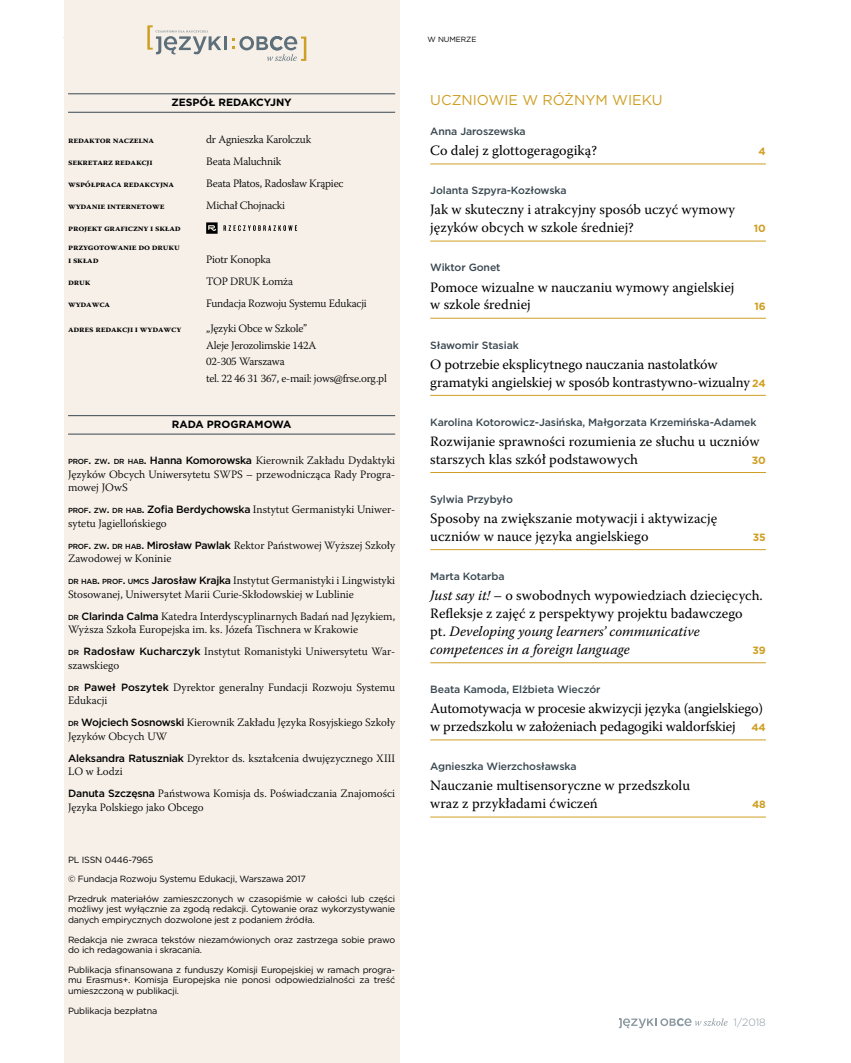
<style>
.page{position:relative;width:851px;height:1063px;background:#fff}
.page>*{position:absolute;margin:0;border:0;box-sizing:border-box;transform-origin:0 0}
.t1{font:14.25px/18px "Warnock Pro";color:#000}
.t2{font:14.25px "Gotham";color:#cf9f24}
.t3{font:300 11.25px/13.5px "Warnock Pro";color:#000}
.t4{font:300 11.25px/16.5px "Warnock Pro";letter-spacing:-.02em;color:#000}
.t5{font:500 10.5px "Gotham";letter-spacing:-.01em;color:#39474f}
.t6{font:700 10.5px "Gotham";color:#000}
.t7{font:700 10.5px "Gotham";color:#cf9f24}
.t8{font:300 10.5px "Gotham";color:#8c99a1}
.t9{font:9px/10.8px "Gotham";letter-spacing:-.02em;color:#000}
.t10{font:700 9px/19.4px "Warnock Pro";letter-spacing:-.02em;color:#000}
.t11{font:7.5px "Gotham";letter-spacing:-.01em;color:#000}
.s1{font-family:"Gotham";font-weight:500;font-size:7.35px}
.s2{font-family:"Gotham";font-weight:500;font-size:10.5px}
.s3{font-family:"Gotham";font-weight:700;font-size:10.5px;color:#cf9f24}
.s4{font-style:italic}
</style>
<div class="page">
<svg style="left:618px;top:1018px;width:109px;height:10px"></svg>
<div style="left:64px;top:0;width:335px;height:1063px;background:#f6f0e8"></div>
<hr style="left:68px;top:94px;width:327px;height:1px;background:#39474f">
<hr style="left:68px;top:112px;width:327px;height:1px;background:#39474f">
<hr style="left:68px;top:415px;width:327px;height:1px;background:#39474f">
<hr style="left:68px;top:434px;width:327px;height:1px;background:#39474f">
<svg style="left:206px;top:222px;width:11px;height:12px"></svg>
<svg style="left:223px;top:225px;width:74px;height:6px"></svg>
<hr style="left:224px;top:36px;width:3px;height:14px;background:#5d6f7a">
<svg style="left:232px;top:36px;width:74px;height:25px"></svg>
<svg style="left:147px;top:25px;width:74px;height:29px"></svg>
<hr style="left:430px;top:164px;width:335px;height:1px;background:#cf9f24">
<hr style="left:430px;top:241px;width:335px;height:1px;background:#cf9f24">
<hr style="left:430px;top:318px;width:335px;height:1px;background:#cf9f24">
<hr style="left:430px;top:395px;width:335px;height:1px;background:#cf9f24">
<hr style="left:430px;top:472px;width:335px;height:1px;background:#cf9f24">
<hr style="left:430px;top:549px;width:335px;height:1px;background:#cf9f24">
<hr style="left:430px;top:663px;width:335px;height:1px;background:#cf9f24">
<hr style="left:430px;top:740px;width:335px;height:1px;background:#cf9f24">
<hr style="left:430px;top:817px;width:335px;height:1px;background:#cf9f24">
<p class="t6" style="left:171px;top:95px;width:122px">ZESPÓŁ REDAKCYJNY</p>
<p class="t10" style="left:68px;top:130px;width:87px">redaktor naczelna</p>
<p class="t4" style="left:206px;top:130px;width:106px">dr Agnieszka Karolczuk</p>
<p class="t10" style="left:68px;top:152px;width:86px">sekretarz redakcji</p>
<p class="t4" style="left:206px;top:152px;width:77px">Beata Maluchnik</p>
<p class="t10" style="left:68px;top:174px;width:108px">współpraca redakcyjna</p>
<p class="t4" style="left:206px;top:174px;width:139px">Beata Płatos, Radosław Krąpiec</p>
<p class="t10" style="left:68px;top:196px;width:98px">wydanie internetowe</p>
<p class="t4" style="left:206px;top:196px;width:80px">Michał Chojnacki</p>
<p class="t10" style="left:68px;top:218px;width:114px">projekt graficzny i skład przygotowanie do druku</p>
<p class="t10" style="left:68px;top:251px;width:32px">i skład</p>
<p class="t4" style="left:206px;top:251px;width:66px">Piotr Konopka</p>
<p class="t10" style="left:68px;top:273px;width:24px">druk</p>
<p class="t4" style="left:206px;top:273px;width:88px">TOP DRUK Łomża</p>
<p class="t10" style="left:68px;top:295px;width:43px">wydawca</p>
<p class="t4" style="left:206px;top:295px;width:162px">Fundacja Rozwoju Systemu Edukacji</p>
<p class="t10" style="left:68px;top:320px;width:115px">adres redakcji i wydawcy</p>
<p class="t4" style="left:206px;top:320px;width:182px">„Języki Obce w Szkole”<br>Aleje Jerozolimskie 142A<br>02-305 Warszawa<br>tel. 22 46 31 367, e-mail: jows@frse.org.pl</p>
<p class="t6" style="left:172px;top:417px;width:121px">RADA PROGRAMOWA</p>
<p class="t3" style="left:68px;top:454px;width:328px;text-align:justify"><span class="s1">PROF</span><span class="s2">.</span> <span class="s1">ZW</span><span class="s2">.</span> <span class="s1">DR HAB</span><span class="s2">.</span> <span class="s2">Hanna Komorowska</span> Kierownik Zakładu Dydaktyki Języków Obcych Uniwersytetu SWPS – przewodnicząca Rady Progra&shy;mowej JOwS</p>
<p class="t3" style="left:68px;top:503px;width:328px"><span class="s1">PROF</span><span class="s2">.</span> <span class="s1">ZW</span><span class="s2">.</span> <span class="s1">DR HAB</span><span class="s2">.</span> <span class="s2">Zofia Berdychowska</span> Instytut Germanistyki Uniwer&shy;sytetu Jagiellońskiego</p>
<p class="t3" style="left:68px;top:538px;width:328px"><span class="s1">PROF</span><span class="s2">.</span> <span class="s1">ZW</span><span class="s2">.</span> <span class="s1">DR HAB</span><span class="s2">.</span> <span class="s2">Mirosław Pawlak</span> Rektor Państwowej Wyższej Szkoły<br>Zawodowej w Koninie</p>
<p class="t3" style="left:68px;top:574px;width:328px"><span class="s1">DR HAB</span><span class="s2">.</span> <span class="s1">PROF</span><span class="s2">.</span> <span class="s1">UMCS</span> <span class="s2">Jarosław Krajka</span> Instytut Germanistyki i Lingwistyki<br>Stosowanej, Uniwersytet Marii Curie-Skłodowskiej w Lublinie</p>
<p class="t3" style="left:68px;top:609px;width:328px"><span class="s1">DR</span> <span class="s2">Clarinda Calma</span> Katedra Interdyscyplinarnych Badań nad Językiem,<br>Wyższa Szkoła Europejska im. ks. Józefa Tischnera w Krakowie</p>
<p class="t3" style="left:68px;top:645px;width:328px"><span class="s1">DR</span> <span class="s2">Radosław Kucharczyk</span> Instytut Romanistyki Uniwersytetu War&shy;szawskiego</p>
<p class="t3" style="left:68px;top:680px;width:328px"><span class="s1">DR</span> <span class="s2">Paweł Poszytek</span> Dyrektor generalny Fundacji Rozwoju Systemu<br>Edukacji</p>
<p class="t3" style="left:68px;top:716px;width:328px"><span class="s1">DR</span> <span class="s2">Wojciech Sosnowski</span> Kierownik Zakładu Języka Rosyjskiego Szkoły<br>Języków Obcych UW</p>
<p class="t3" style="left:68px;top:751px;width:328px"><span class="s2">Aleksandra Ratuszniak</span> Dyrektor ds. kształcenia dwujęzycznego XIII<br>LO w Łodzi</p>
<p class="t3" style="left:68px;top:787px;width:328px"><span class="s2">Danuta Szczęsna</span> Państwowa Komisja ds. Poświadczania Znajomości<br>Języka Polskiego jako Obcego</p>
<p class="t9" style="left:68px;top:850px;width:328px;line-height:19.4px">PL ISSN 0446-7965<br>© Fundacja Rozwoju Systemu Edukacji, Warszawa 2017<br>Przedruk materiałów zamieszczonych w czasopiśmie w całości lub części</p>
<p class="t9" style="left:68px;top:904px;width:328px">możliwy jest wyłącznie za zgodą redakcji. Cytowanie oraz wykorzystywanie danych empirycznych dozwolone jest z podaniem źródła.</p>
<p class="t9" style="left:68px;top:934px;width:328px">Redakcja nie zwraca tekstów niezamówionych oraz zastrzega sobie prawo do ich redagowania i skracania.</p>
<p class="t9" style="left:68px;top:964px;width:328px;text-align:justify">Publikacja sfinansowana z funduszy Komisji Europejskiej w ramach progra&shy;mu Erasmus+. Komisja Europejska nie ponosi odpowiedzialności za treść umieszczoną w publikacji.</p>
<p class="t9" style="left:68px;top:1005px;width:91px">Publikacja bezpłatna</p>
<p class="t11" style="left:427px;top:35px;width:50px">W NUMERZE</p>
<p class="t2" style="left:430px;top:90px;width:234px">UCZNIOWIE W RÓŻNYM WIEKU</p>
<p class="t5" style="left:430px;top:125px;width:97px">Anna Jaroszewska</p>
<p class="t1" style="left:430px;top:141px;width:168px">Co dalej z glottogeragogiką?</p>
<p class="t7" style="left:758px;top:145px;width:9px">4</p>
<p class="t5" style="left:430px;top:184px;width:138px">Jolanta Szpyra-Kozłowska</p>
<p class="t1" style="left:430px;top:200px;width:306px">Jak w skuteczny i atrakcyjny sposób uczyć wymowy języków obcych w szkole średniej?</p>
<p class="t7" style="left:753px;top:222px;width:14px">10</p>
<p class="t5" style="left:430px;top:261px;width:72px">Wiktor Gonet</p>
<p class="t1" style="left:430px;top:278px;width:306px">Pomoce wizualne w nauczaniu wymowy angielskiej w szkole średniej</p>
<p class="t7" style="left:754px;top:299px;width:13px">16</p>
<p class="t5" style="left:430px;top:338px;width:90px">Sławomir Stasiak</p>
<p class="t1" style="left:430px;top:355px;width:337px">O potrzebie eksplicytnego nauczania nastolatków gramatyki angielskiej w sposób kontrastywno-wizualny <span class="s3">24</span></p>
<p class="t5" style="left:430px;top:415px;width:328px">Karolina Kotorowicz-Jasińska, Małgorzata Krzemińska-Adamek</p>
<p class="t1" style="left:430px;top:432px;width:330px">Rozwijanie sprawności rozumienia ze słuchu u uczniów starszych klas szkół podstawowych</p>
<p class="t7" style="left:751px;top:453px;width:16px">30</p>
<p class="t5" style="left:430px;top:492px;width:84px">Sylwia Przybyło</p>
<p class="t1" style="left:430px;top:509px;width:288px">Sposoby na zwiększanie motywacji i aktywizację uczniów w nauce języka angielskiego</p>
<p class="t7" style="left:752px;top:530px;width:15px">35</p>
<p class="t5" style="left:430px;top:569px;width:76px">Marta Kotarba</p>
<p class="t1" style="left:430px;top:586px;width:334px"><span class="s4">Just say it!</span> – o swobodnych wypowiedziach dziecięcych.<br>Refleksje z zajęć z perspektywy projektu badawczego<br>pt. <span class="s4">Developing young learners’ communicative competences in a foreign language</span></p>
<p class="t7" style="left:752px;top:643px;width:15px">39</p>
<p class="t5" style="left:430px;top:682px;width:172px">Beata Kamoda, Elżbieta Wieczór</p>
<p class="t1" style="left:430px;top:699px;width:337px">Automotywacja w procesie akwizycji języka (angielskiego) w przedszkolu w założeniach pedagogiki waldorfskiej <span class="s3">44</span></p>
<p class="t5" style="left:430px;top:760px;width:148px">Agnieszka Wierzchosławska</p>
<p class="t1" style="left:430px;top:776px;width:261px">Nauczanie multisensoryczne w przedszkolu wraz z przykładami ćwiczeń</p>
<p class="t7" style="left:752px;top:798px;width:15px">48</p>
<p class="t8" style="left:733px;top:1016px;width:34px">1/2018</p>
</div>
